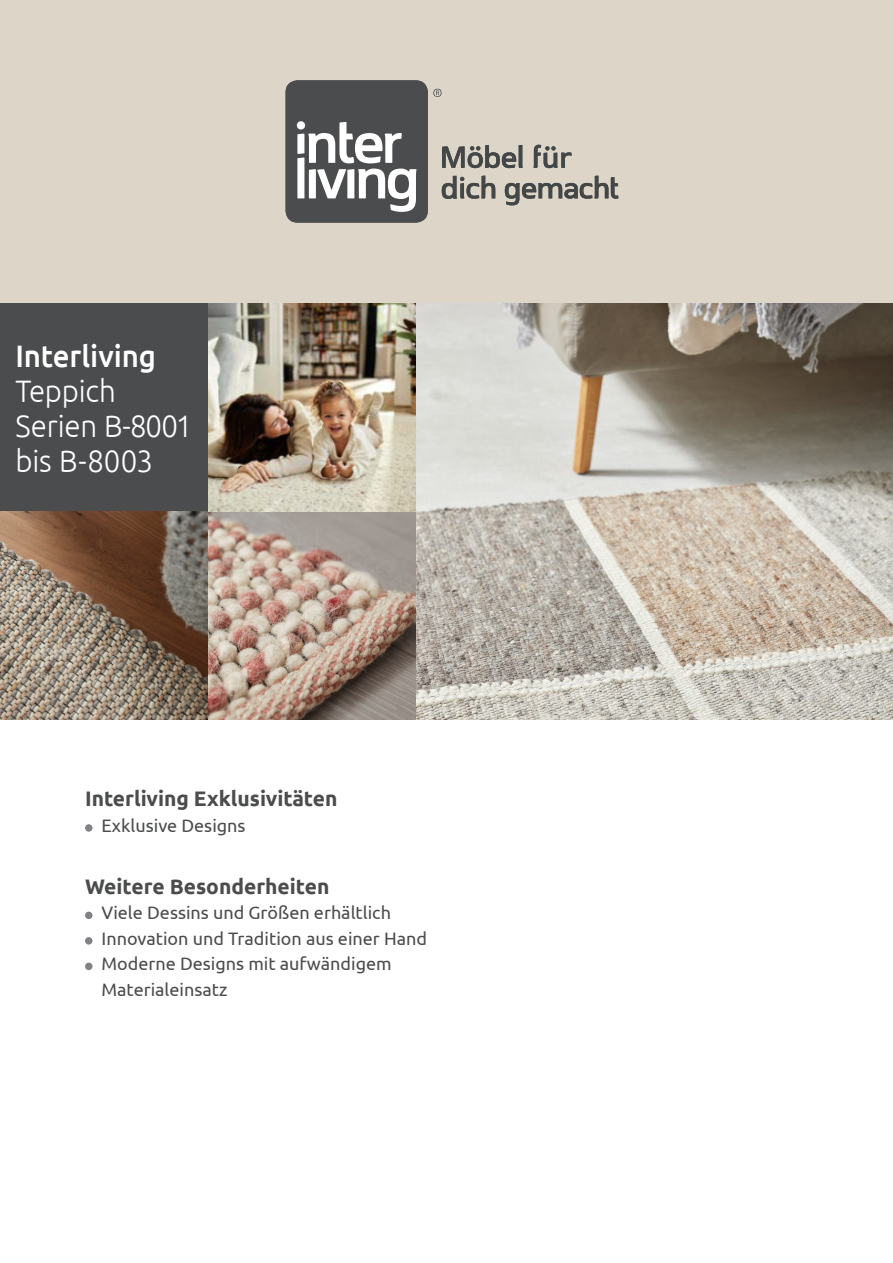
<style>
.page{position:relative;width:893px;height:1263px;background:#fff}
.page>*{position:absolute;margin:0;border:0;box-sizing:border-box;transform-origin:0 0}
.t1{font:300 31.05px/35.1px "Ubuntu";letter-spacing:-.01em;color:#fff;scale:.95 1}
.t2{font:500 31.05px "Ubuntu";letter-spacing:-.005em;color:#fff;scale:.95 1}
.t3{font:700 21px "Ubuntu";color:#4b4c4d}
.t4{font:18px "Ubuntu";color:#4b4c4d}
</style>
<div class="page">
<div style="left:0;top:0;width:893px;height:719px;background:#dcd5c8"></div>
<div style="left:286px;top:80px;width:142px;height:143px;background:#4b4c4d;border-radius:12px"></div>
<svg style="left:534px;top:145px;width:38px;height:23px"></svg>
<svg style="left:505px;top:176px;width:113px;height:29px"></svg>
<svg style="left:297px;top:121px;width:120px;height:91px"></svg>
<svg style="left:442px;top:145px;width:81px;height:23px"></svg>
<svg style="left:442px;top:176px;width:53px;height:23px"></svg>
<svg style="left:433px;top:89px;width:8px;height:8px"></svg>
<div style="left:85px;top:912px;width:8px;height:7px;background:#808285;border-radius:50%"></div>
<div style="left:85px;top:937px;width:8px;height:7px;background:#808285;border-radius:50%"></div>
<div style="left:85px;top:963px;width:8px;height:7px;background:#808285;border-radius:50%"></div>
<div style="left:85px;top:824px;width:8px;height:8px;background:#808285;border-radius:50%"></div>
<img style="left:208px;top:303px;width:685px;height:416px">
<img style="left:208px;top:303px;width:208px;height:208px">
<img style="left:0;top:511px;width:208px;height:208px">
<div style="left:0;top:303px;width:208px;height:208px;background:#4b4c4d"></div>
<p class="t2" style="left:15px;top:336px;width:150px">Interliving</p>
<p class="t1" style="left:15px;top:372px;width:188px">Teppich<br>Serien B-8001 bis B-8003</p>
<p class="t3" style="left:85px;top:786px;width:254px">Interliving Exklusivitäten</p>
<p class="t4" style="left:102px;top:814px;width:146px">Exklusive Designs</p>
<p class="t3" style="left:85px;top:873px;width:246px">Weitere Besonderheiten</p>
<p class="t4" style="left:102px;top:902px;width:291px">Viele Dessins und Größen erhältlich</p>
<p class="t4" style="left:102px;top:927px;width:327px">Innovation und Tradition aus einer Hand</p>
<p class="t4" style="left:102px;top:953px;width:292px">Moderne Designs mit aufwändigem</p>
<p class="t4" style="left:102px;top:978px;width:128px">Materialeinsatz</p>
</div>
